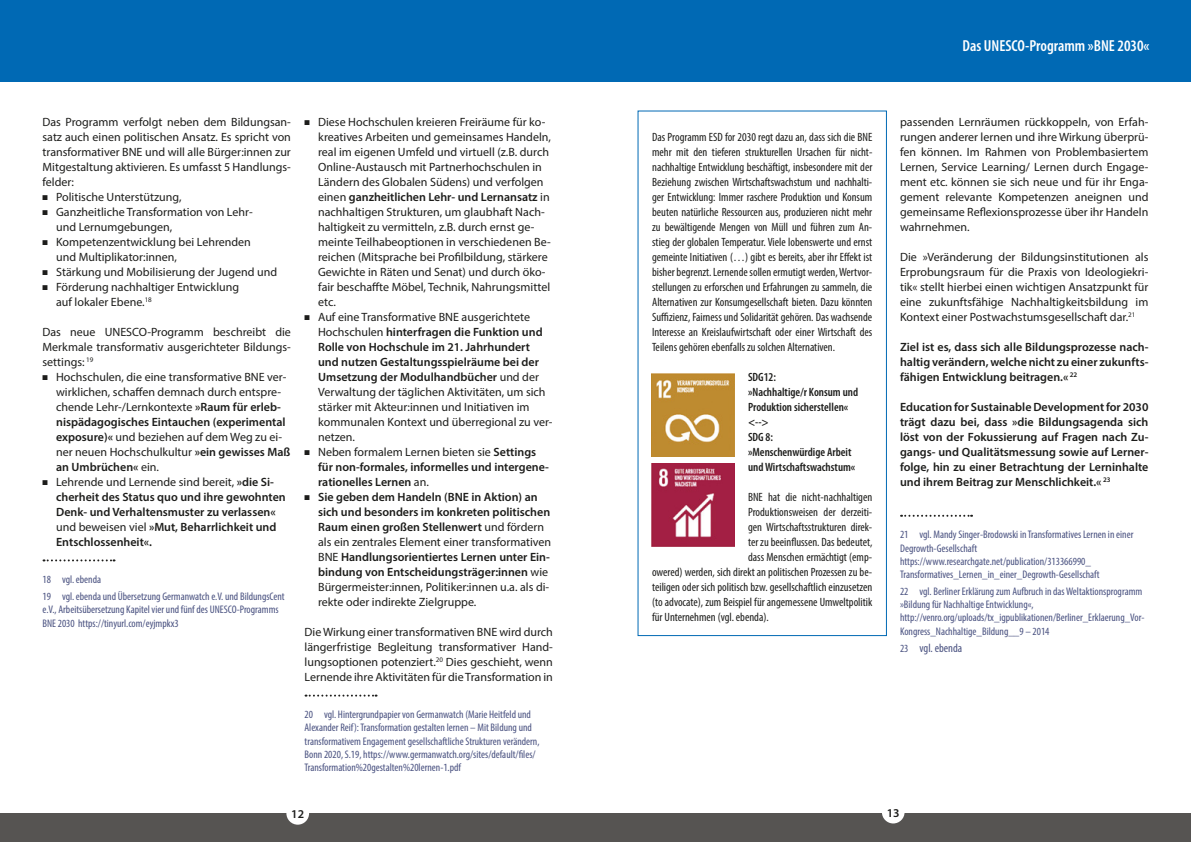
<style>
.page{position:relative;width:1191px;height:842px;background:#fff}
.page>*{position:absolute;margin:0;border:0;box-sizing:border-box;transform-origin:0 0}
.t1{font:600 condensed 16px "Myriad Pro";color:#fff}
.t2{font:12px/15px "Myriad Pro";color:#1d1d1b}
.t3{font:condensed 12px/15px "Myriad Pro";color:#1d1d1b;text-align:justify}
.t4{font:600 12px/15px "Myriad Pro";color:#1d1d1b}
.t5{font:600 condensed 12px/15px "Myriad Pro";color:#1d1d1b}
.t6{font:condensed 12px "Myriad Pro";color:#495180}
.t7{font:condensed 11px/13.2px "Myriad Pro";color:#495180}
.s1{font-weight:600}
.s2{font-weight:400}
.s3{font-size:11px}
</style>
<div class="page">
<div style="left:0;top:813px;width:595px;height:29px;background:#565452"></div>
<div style="left:595px;top:813px;width:596px;height:29px;background:#565452"></div>
<div style="left:882px;top:801px;width:22px;height:22px;background:#fff;border-radius:50%"></div>
<div style="left:286px;top:802px;width:23px;height:23px;background:#fff;border-radius:50%"></div>
<div style="left:595px;top:0;width:596px;height:81px;background:#0069b4"></div>
<div style="left:0;top:0;width:595px;height:81px;background:#0069b4"></div>
<svg style="left:901px;top:515px;width:71px;height:2px"></svg>
<svg style="left:44px;top:559px;width:71px;height:2px"></svg>
<svg style="left:305px;top:695px;width:71px;height:2px"></svg>
<div style="left:637px;top:110px;width:250px;height:526px;border:1px solid #0069b4"></div>
<img style="left:651px;top:373px;width:83px;height:83px">
<img style="left:651px;top:463px;width:83px;height:83px">
<p class="t2" style="left:43px;top:114px;width:250px;text-align:justify">Das Programm verfolgt neben dem Bildungsan&shy;satz auch einen politischen Ansatz. Es spricht von transformativer BNE und will alle Bürger:innen zur Mitgestaltung aktivieren. Es umfasst 5 Handlungs&shy;felder:</p>
<p class="t2" style="left:43px;top:189px;width:140px">■ Politische Unterstützung,</p>
<p class="t2" style="left:56px;top:204px;width:198px;text-indent:-14px">■ Ganzheitliche Transformation von Lehr&shy;und Lernumgebungen,</p>
<p class="t2" style="left:56px;top:234px;width:196px;text-indent:-14px">■ Kompetenzentwicklung bei Lehrenden und Multiplikator:innen,</p>
<p class="t2" style="left:43px;top:264px;width:236px">■ Stärkung und Mobilisierung der Jugend und</p>
<p class="t2" style="left:56px;top:279px;width:185px;text-indent:-14px">■ Förderung nachhaltiger Entwicklung auf lokaler Ebene.<sup>18</sup></p>
<p class="t2" style="left:43px;top:324px;width:250px;text-align:justify">Das neue UNESCO-Programm beschreibt die Merkmale transformativ ausgerichteter Bildungs&shy;settings: <sup>19</sup></p>
<p class="t2" style="left:56px;top:369px;width:236px;text-indent:-14px">■ Hochschulen, die eine transformative BNE ver&shy;wirklichen, schaffen demnach durch entspre&shy;chende Lehr-/Lernkontexte <span class="s1">»Raum für erleb&shy;nispädagogisches Eintauchen (experimental exposure)«</span> und beziehen auf dem Weg zu ei&shy;ner neuen Hochschulkultur <span class="s1">»ein gewisses Maß an Umbrüchen«</span> ein.</p>
<p class="t4" style="left:56px;top:474px;width:231px;text-indent:-14px">■ <span class="s2">Lehrende und Lernende sind bereit,</span> »die Si&shy;cherheit des Status quo und ihre gewohnten Denk- und Verhaltensmuster zu verlassen« <span class="s2">und beweisen viel</span> »Mut, Beharrlichkeit und Entschlossenheit«.</p>
<p class="t7" style="left:43px;top:571px;width:244px;line-height:17px">18 vgl. ebenda<br>19 vgl. ebenda und Übersetzung Germanwatch e.V. und BildungsCent</p>
<p class="t7" style="left:43px;top:603px;width:238px">e.V., Arbeitsübersetzung Kapitel vier und fünf des UNESCO-Programms<br>BNE 2030 https://tinyurl.com/eyjmpkx3</p>
<p class="t2" style="left:318px;top:114px;width:234px;text-indent:-14px">■ Diese Hochschulen kreieren Freiräume für ko&shy;kreatives Arbeiten und gemeinsames Handeln, real im eigenen Umfeld und virtuell (z.B. durch Online-Austausch mit Partnerhochschulen in Ländern des Globalen Südens) und verfolgen einen <span class="s1">ganzheitlichen Lehr- und Lernansatz</span> in nachhaltigen Strukturen, um glaubhaft Nach&shy;haltigkeit zu vermitteln, z.B. durch ernst ge&shy;meinte Teilhabeoptionen in verschiedenen Be&shy;reichen (Mitsprache bei Profilbildung, stärkere Gewichte in Räten und Senat) und durch öko&shy;fair beschaffte Möbel, Technik, Nahrungsmittel etc.</p>
<p class="t2" style="left:318px;top:309px;width:236px;text-indent:-14px">■ Auf eine Transformative BNE ausgerichtete Hochschulen <span class="s1">hinterfragen die Funktion und Rolle von Hochschule im 21. Jahrhundert und nutzen Gestaltungsspielräume bei der Umsetzung der Modulhandbücher</span> und der Verwaltung der täglichen Aktivitäten, um sich stärker mit Akteur:innen und Initiativen im kommunalen Kontext und überregional zu ver&shy;netzen.</p>
<p class="t4" style="left:318px;top:444px;width:232px;text-indent:-14px">■ <span class="s2">Neben formalem Lernen bieten sie</span> Settings für non-formales, informelles und intergene&shy;rationelles Lernen <span class="s2">an.</span></p>
<p class="t4" style="left:318px;top:489px;width:235px;text-indent:-14px">■ Sie geben dem Handeln (BNE in Aktion) an sich und besonders im konkreten politischen Raum einen großen Stellenwert <span class="s2">und fördern als ein zentrales Element einer transformativen BNE</span> Handlungsorientiertes Lernen unter Ein&shy;bindung von Entscheidungsträger:innen <span class="s2">wie Bürgermeister:innen, Politiker:innen u.a. als di&shy;rekte oder indirekte Zielgruppe.</span></p>
<p class="t2" style="left:304px;top:624px;width:250px;text-align:justify">Die Wirkung einer transformativen BNE wird durch längerfristige Begleitung transformativer Hand&shy;lungsoptionen potenziert.<sup>20</sup> Dies geschieht, wenn Lernende ihre Aktivitäten für die Transformation in</p>
<p class="t7" style="left:304px;top:708px;width:236px">20 vgl. Hintergrundpapier von Germanwatch (Marie Heitfeld und Alexander Reif): Transformation gestalten lernen – Mit Bildung und transformativem Engagement gesellschaftliche Strukturen verändern, Bonn 2020, S.19, https://www.germanwatch.org/sites/default/files/ Transformation%20gestalten%20lernen-1.pdf</p>
<p class="t3" style="left:652px;top:129px;width:222px">Das Programm ESD for 2030 regt dazu an, dass sich die BNE mehr mit den tieferen strukturellen Ursachen für nicht&shy;nachhaltige Entwicklung beschäftigt, insbesondere mit der Beziehung zwischen Wirtschaftswachstum und nachhalti&shy;ger Entwicklung: Immer raschere Produktion und Konsum beuten natürliche Ressourcen aus, produzieren nicht mehr zu bewältigende Mengen von Müll und führen zum An&shy;stieg der globalen Temperatur. Viele lobenswerte und ernst gemeinte Initiativen (…) gibt es bereits, aber ihr Effekt ist bisher begrenzt. Lernende sollen ermutigt werden, Wertvor&shy;stellungen zu erforschen und Erfahrungen zu sammeln, die Alternativen zur Konsumgesellschaft bieten. Dazu könnten Suffizienz, Fairness und Solidarität gehören. Das wachsende Interesse an Kreislaufwirtschaft oder einer Wirtschaft des Teilens gehören ebenfalls zu solchen Alternativen.</p>
<p class="t5" style="left:748px;top:369px;width:112px">SDG12:<br>»Nachhaltige/r Konsum und<br>Produktion sicherstellen« &lt;--&gt;<br>SDG 8:<br>»Menschenwürdige Arbeit und Wirtschaftswachstum«</p>
<p class="t3" style="left:748px;top:489px;width:126px">BNE hat die nicht-nachhaltigen</p>
<p class="t3" style="left:748px;top:504px;width:126px">Produktionsweisen der derzeiti-</p>
<p class="t3" style="left:748px;top:519px;width:126px">gen Wirtschaftsstrukturen direk-</p>
<p class="t3" style="left:748px;top:534px;width:126px">ter zu beeinflussen. Das bedeutet,</p>
<p class="t3" style="left:748px;top:549px;width:126px">dass Menschen ermächtigt (emp-</p>
<p class="t3" style="left:652px;top:564px;width:222px">owered) werden, sich direkt an politischen Prozessen zu be-</p>
<p class="t3" style="left:652px;top:579px;width:222px">teiligen oder sich politisch bzw. gesellschaftlich einzusetzen</p>
<p class="t3" style="left:652px;top:594px;width:222px">(to advocate), zum Beispiel für angemessene Umweltpolitik</p>
<p class="t3" style="left:652px;top:609px;width:118px">für Unternehmen (vgl. ebenda).</p>
<h1 class="t1" style="left:962px;top:36px;width:188px">Das UNESCO-Programm »BNE 2030«</h1>
<p class="t2" style="left:900px;top:114px;width:250px;text-align:justify">passenden Lernräumen rückkoppeln, von Erfah&shy;rungen anderer lernen und ihre Wirkung überprü&shy;fen können. Im Rahmen von Problembasiertem Lernen, Service Learning/ Lernen durch Engage&shy;ment etc. können sie sich neue und für ihr Enga&shy;gement relevante Kompetenzen aneignen und gemeinsame Reflexionsprozesse über ihr Handeln wahrnehmen.</p>
<p class="t2" style="left:900px;top:249px;width:250px;text-align:justify">Die »Veränderung der Bildungsinstitutionen als Erprobungsraum für die Praxis von Ideologiekri&shy;tik« stellt hierbei einen wichtigen Ansatzpunkt für eine zukunftsfähige Nachhaltigkeitsbildung im Kontext einer Postwachstumsgesellschaft dar.<sup>21</sup></p>
<p class="t4" style="left:900px;top:339px;width:250px;text-align:justify">Ziel ist es, dass sich alle Bildungsprozesse nach&shy;haltig verändern, welche nicht zu einer zukunfts&shy;fähigen Entwicklung beitragen.« <sup>22</sup></p>
<p class="t4" style="left:900px;top:399px;width:250px;text-align:justify">Education for Sustainable Development for 2030 trägt dazu bei, dass »die Bildungsagenda sich löst von der Fokussierung auf Fragen nach Zu&shy;gangs- und Qualitätsmessung sowie auf Lerner&shy;folge, hin zu einer Betrachtung der Lerninhalte und ihrem Beitrag zur Menschlichkeit.« <sup>23</sup></p>
<p class="t7" style="left:900px;top:528px;width:235px">21 vgl. Mandy Singer-Brodowski in Transformatives Lernen in einer Degrowth-Gesellschaft https://www.researchgate.net/publication/313366990_ Transformatives_Lernen_in_einer_Degrowth-Gesellschaft</p>
<p class="t7" style="left:900px;top:585px;width:246px">22 vgl. Berliner Erklärung zum Aufbruch in das Weltaktionsprogramm »Bildung für Nachhaltige Entwicklung«, http://venro.org/uploads/tx_igpublikationen/Berliner_Erklaerung_Vor-Kongress_Nachhaltige_Bildung__9 – 2014</p>
<p class="t6" style="left:900px;top:640px;width:64px"><span class="s3">23</span> vgl. ebenda</p>
<p class="t4" style="left:291px;top:806px;width:14px">12</p>
<p class="t4" style="left:886px;top:805px;width:14px">13</p>
</div>
